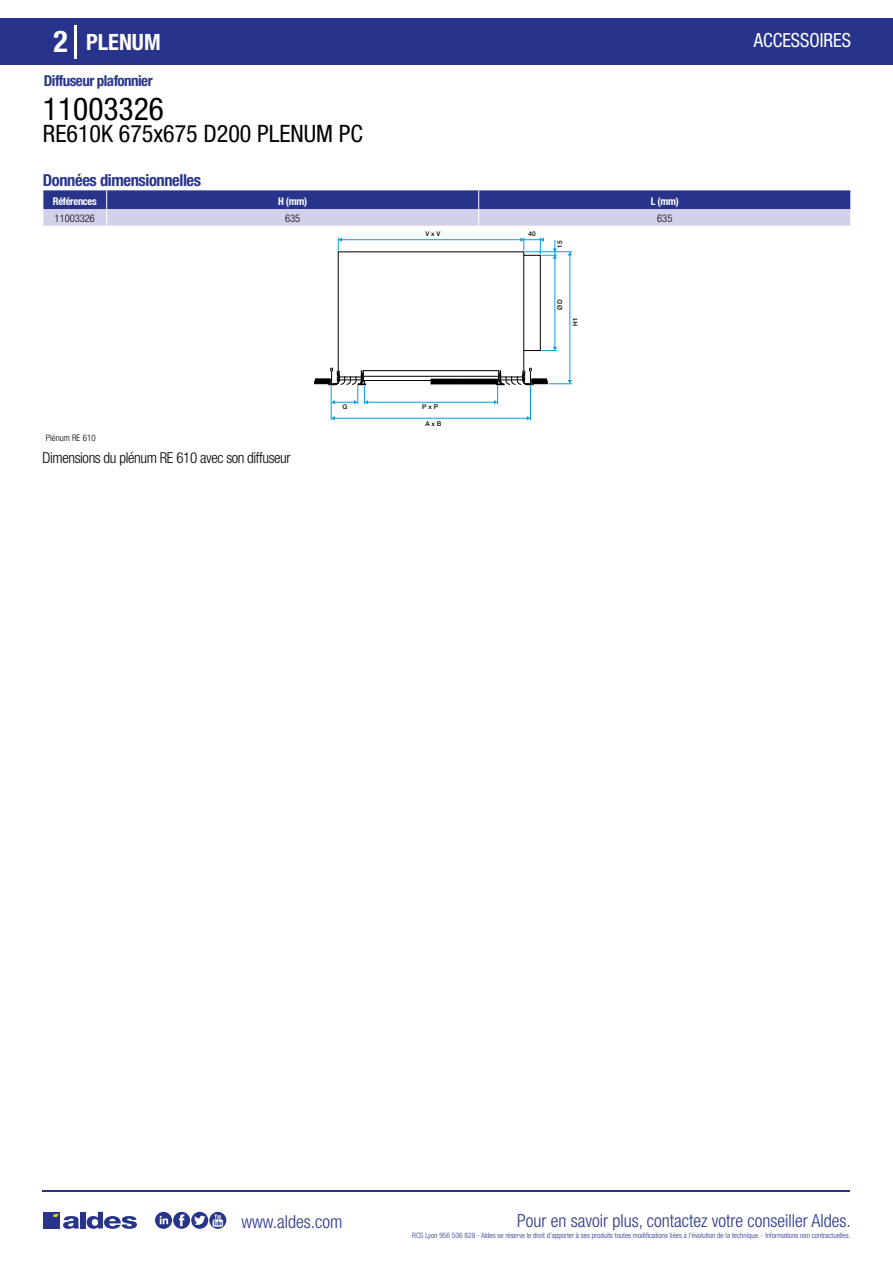
<style>
.page{position:relative;width:893px;height:1263px;background:#fff}
.page>*{position:absolute;margin:0;border:0;box-sizing:border-box;transform-origin:0 0}
.t1{font:condensed 31.5px "Helvetica Neue LT Std";color:#000}
.t2{font:700 condensed 30px "Helvetica Neue LT Std";color:#fff}
.t3{font:condensed 24px "Helvetica Neue LT Std";color:#000}
.t4{font:700 condensed 22.5px "Helvetica Neue LT Std";color:#fff}
.t5{font:condensed 19.5px "Helvetica Neue LT Std";color:#fff;scale:.95 1}
.t6{font:300 condensed 18px "Helvetica Neue";color:#28348b}
.t7{font:700 condensed 16.5px "Helvetica Neue LT Std";letter-spacing:-.025em;color:#28348b}
.t8{font:300 condensed 15px "Helvetica Neue LT Std";letter-spacing:-.025em;color:#000}
.t9{font:700 condensed 15px "Helvetica Neue LT Std";letter-spacing:-.035em;color:#28348b}
.t10{font:700 condensed 10.5px "Helvetica Neue";letter-spacing:-.03em;color:#fff}
.t11{font:300 condensed 10.5px "Helvetica Neue";color:#000}
.t12{font:300 condensed 9px "Helvetica Neue";color:#000}
.t13{font:300 condensed 7.5px "Helvetica Neue";color:#28348b}
.t14{font:500 6.45px "Helvetica Neue";color:#000}
</style>
<div class="page">
<div style="left:0;top:18px;width:893px;height:46px;background:#28348b"></div>
<hr style="left:74px;top:25px;width:2px;height:33px;background:#fff">
<hr style="left:43px;top:1190px;width:807px;height:1px;background:#28348b">
<svg style="left:155px;top:1212px;width:71px;height:17px"></svg>
<div style="left:43px;top:1212px;width:17px;height:16px;background:#28348b"></div>
<div style="left:80px;top:1212px;width:6px;height:16px;background:#28348b"></div>
<svg style="left:87px;top:1212px;width:50px;height:17px"></svg>
<svg style="left:53px;top:1213px;width:26px;height:16px"></svg>
<svg style="left:43px;top:190px;width:808px;height:36px;background:#7b81b9"></svg>
<hr style="left:331px;top:386px;width:1px;height:34px;background:#009fe3">
<hr style="left:530px;top:386px;width:1px;height:34px;background:#009fe3">
<hr style="left:334px;top:418px;width:193px;height:1px;background:#009fe3">
<svg style="left:331px;top:416px;width:4px;height:4px"></svg>
<svg style="left:314px;top:238px;width:258px;height:166px"></svg>
<h2 class="t2" style="left:54px;top:24px;width:16px">2</h2>
<h3 class="t4" style="left:86px;top:28px;width:76px">PLENUM</h3>
<h3 class="t5" style="left:754px;top:29px;width:104px">ACCESSOIRES</h3>
<h3 class="t9" style="left:44px;top:71px;width:110px">Diffuseur plafonnier</h3>
<h1 class="t1" style="left:43px;top:91px;width:122px">11003326</h1>
<h3 class="t3" style="left:43px;top:120px;width:321px">RE610K 675x675 D200 PLENUM PC</h3>
<h3 class="t7" style="left:43px;top:170px;width:160px">Données dimensionnelles</h3>
<h3 class="t10" style="left:53px;top:195px;width:45px">Références</h3>
<h3 class="t10" style="left:278px;top:195px;width:30px">H (mm)</h3>
<h3 class="t10" style="left:651px;top:195px;width:29px">L (mm)</h3>
<h3 class="t11" style="left:55px;top:212px;width:42px">11003326</h3>
<h3 class="t11" style="left:285px;top:212px;width:17px">635</h3>
<h3 class="t11" style="left:657px;top:212px;width:17px">635</h3>
<p class="t14" style="left:426px;top:230px;width:16px">V x V</p>
<p class="t14" style="left:529px;top:230px;width:9px">40</p>
<p class="t14" style="left:556px;top:248px;width:9px;rotate:-90deg">15</p>
<p class="t12" style="left:46px;top:433px;width:51px">Plénum RE 610</p>
<h3 class="t8" style="left:43px;top:449px;width:250px">Dimensions du plénum RE 610 avec son diffuseur</h3>
<p class="t14" style="left:342px;top:403px;width:6px">G</p>
<p class="t14" style="left:422px;top:403px;width:17px">P x P</p>
<p class="t14" style="left:425px;top:420px;width:17px">A x B</p>
<p class="t14" style="left:556px;top:310px;width:13px;rotate:-90deg">Ø D</p>
<p class="t14" style="left:571px;top:326px;width:10px;rotate:-90deg">H1</p>
<h3 class="t6" style="left:241px;top:1211px;width:102px">www.aldes.com</h3>
<h3 class="t6" style="left:517px;top:1211px;width:335px">Pour en savoir plus, contactez votre conseiller Aldes.</h3>
<p class="t13" style="left:412px;top:1230px;width:440px">RCS Lyon 956 506 828 - Aldes se réserve le droit d’apporter à ses produits toutes modifications liées à l’évolution de la technique. - Informations non contractuelles.</p>
</div>
